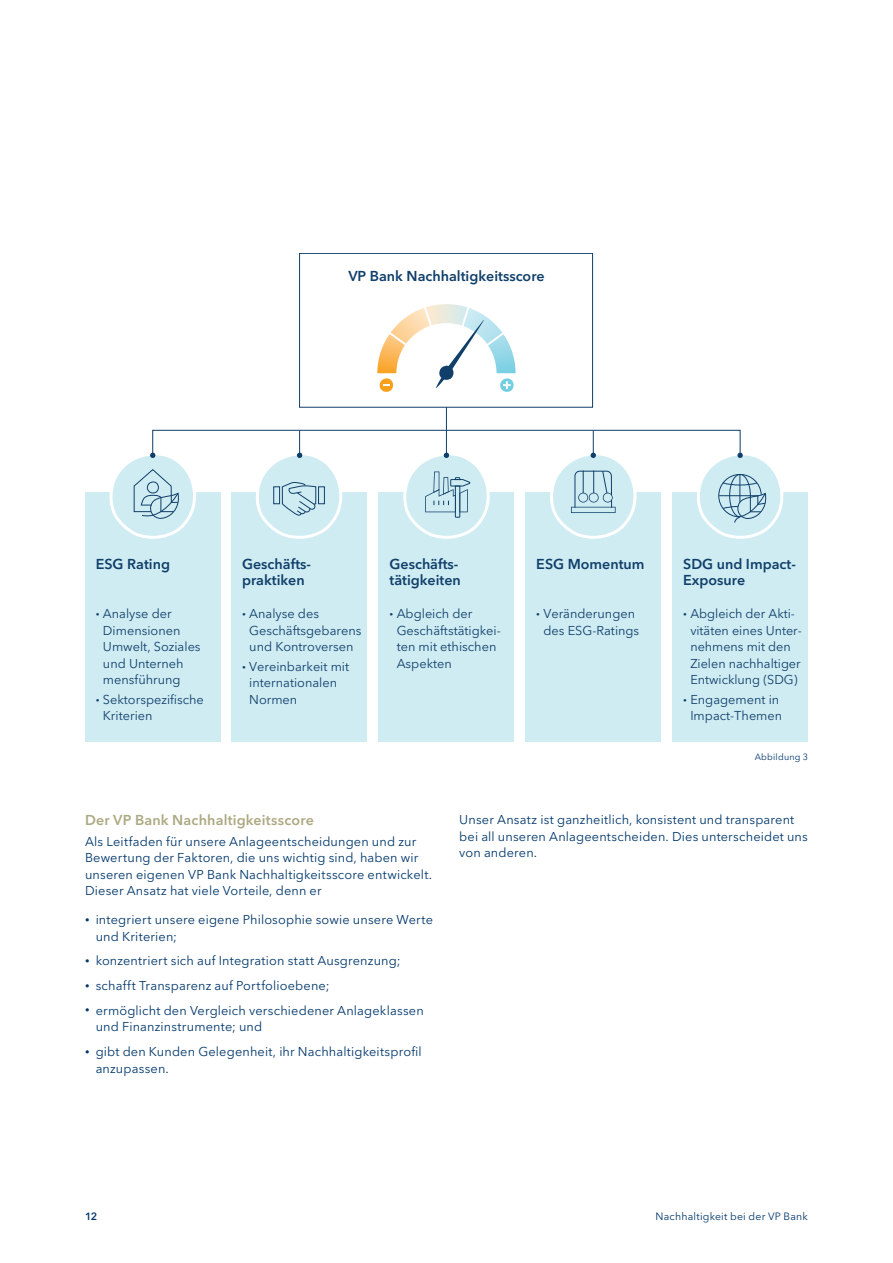
<style>
.page{position:relative;width:893px;height:1263px;background:#fff}
.page>*{position:absolute;margin:0;border:0;box-sizing:border-box;transform-origin:0 0}
.t1{font:600 14.25px/16.5px "VP Next";color:#103f6a}
.t2{font:600 14.25px "VP Next";letter-spacing:.01em;color:#ada982}
.t3{font:12.75px/16.5px "VP Next";letter-spacing:.01em;color:#00376b}
.t4{font:12.75px/16.5px "VP Next";color:#103f6a}
.t5{font:10.5px "VP Next";letter-spacing:.02em;color:#00376b}
.t6{font:600 10.5px "VP Next";color:#00376b}
.t7{font:9px "VP Next";letter-spacing:.025em;color:#00376b}
.s1{font-weight:700}
.s2{font-size:8.85px}
</style>
<div class="page">
<div style="left:85px;top:493px;width:135px;height:249px;background:#cfecf3"></div>
<div style="left:526px;top:493px;width:135px;height:249px;background:#cfecf3"></div>
<div style="left:672px;top:493px;width:136px;height:249px;background:#cfecf3"></div>
<div style="left:231px;top:493px;width:136px;height:249px;background:#cfecf3"></div>
<div style="left:379px;top:493px;width:135px;height:249px;background:#cfecf3"></div>
<div style="left:299px;top:253px;width:294px;height:155px;border:1px solid #103f6a"></div>
<hr style="left:446px;top:407px;width:1px;height:51px;background:#103f6a">
<svg style="left:109px;top:429px;width:674px;height:110px"></svg>
<svg style="left:377px;top:304px;width:139px;height:88px"></svg>
<p class="t1" style="left:348px;top:267px;width:198px">VP Bank Nachhaltigkeitsscore</p>
<p class="t1" style="left:96px;top:556px;width:76px">ESG Rating</p>
<p class="t4" style="left:103px;top:606px;width:99px;text-indent:-7px"><span class="s1">·</span> Analyse der<br>Dimensionen<br>Umwelt, Soziales und Unterneh mensführung</p>
<p class="t4" style="left:103px;top:691px;width:102px;text-indent:-7px"><span class="s1">·</span> Sektorspezifische<br>Kriterien</p>
<p class="t1" style="left:242px;top:556px;width:70px">Geschäfts&shy;praktiken</p>
<p class="t4" style="left:249px;top:606px;width:114px;text-indent:-7px"><span class="s1">·</span> Analyse des<br>Geschäftsgebarens und Kontroversen</p>
<p class="t4" style="left:249px;top:658px;width:101px;text-indent:-7px"><span class="s1">·</span> Vereinbarkeit mit internationalen<br>Normen</p>
<p class="t1" style="left:389px;top:556px;width:73px">Geschäfts&shy;tätigkeiten</p>
<p class="t4" style="left:397px;top:606px;width:106px;text-indent:-7px"><span class="s1">·</span> Abgleich der<br>Geschäftstätigkei&shy;ten mit ethischen<br>Aspekten</p>
<p class="t1" style="left:536px;top:556px;width:110px">ESG Momentum</p>
<p class="t4" style="left:536px;top:606px;width:104px;text-align:center"><span class="s1">·</span> Veränderungen des ESG-Ratings</p>
<p class="t1" style="left:683px;top:556px;width:114px">SDG und Impact-<br>Exposure</p>
<p class="t4" style="left:683px;top:606px;width:120px;text-align:center"><span class="s1">·</span> Abgleich der Akti&shy;vitäten eines Unter&shy;nehmens mit den<br>Zielen nachhaltiger<br>Entwicklung (SDG)</p>
<p class="t4" style="left:683px;top:691px;width:101px;text-align:center"><span class="s1">·</span> Engagement in<br>Impact-Themen</p>
<p class="t7" style="left:755px;top:752px;width:55px">Abbildung 3</p>
<p class="t2" style="left:85px;top:811px;width:230px">Der VP Bank Nachhaltigkeitsscore</p>
<p class="t3" style="left:85px;top:833px;width:348px">Als Leitfaden für unsere Anlageentscheidungen und zur Bewertung der Faktoren, die uns wichtig sind, haben wir unseren eigenen VP Bank Nachhaltigkeitsscore entwickelt.<br>Dieser Ansatz hat viele Vorteile, denn er</p>
<p class="t3" style="left:96px;top:911px;width:339px;text-indent:-11px"><span class="s2">•</span> integriert unsere eigene Philosophie sowie unsere Werte und Kriterien;</p>
<p class="t3" style="left:85px;top:953px;width:317px"><span class="s2">•</span> konzentriert sich auf Integration statt Ausgrenzung;</p>
<p class="t3" style="left:85px;top:977px;width:246px"><span class="s2">•</span> schafft Transparenz auf Portfolioebene;</p>
<p class="t3" style="left:96px;top:1002px;width:330px;text-indent:-11px"><span class="s2">•</span> ermöglicht den Vergleich verschiedener Anlageklassen und Finanzinstrumente; und</p>
<p class="t3" style="left:96px;top:1043px;width:327px;text-indent:-11px"><span class="s2">•</span> gibt den Kunden Gelegenheit, ihr Nachhaltigkeitsprofil anzupassen.</p>
<p class="t3" style="left:459px;top:811px;width:350px">Unser Ansatz ist ganzheitlich, konsistent und transparent bei all unseren Anlageentscheiden. Dies unterscheidet uns von anderen.</p>
<p class="t6" style="left:85px;top:1210px;width:14px">12</p>
<p class="t5" style="left:656px;top:1210px;width:154px">Nachhaltigkeit bei der VP Bank</p>
</div>
